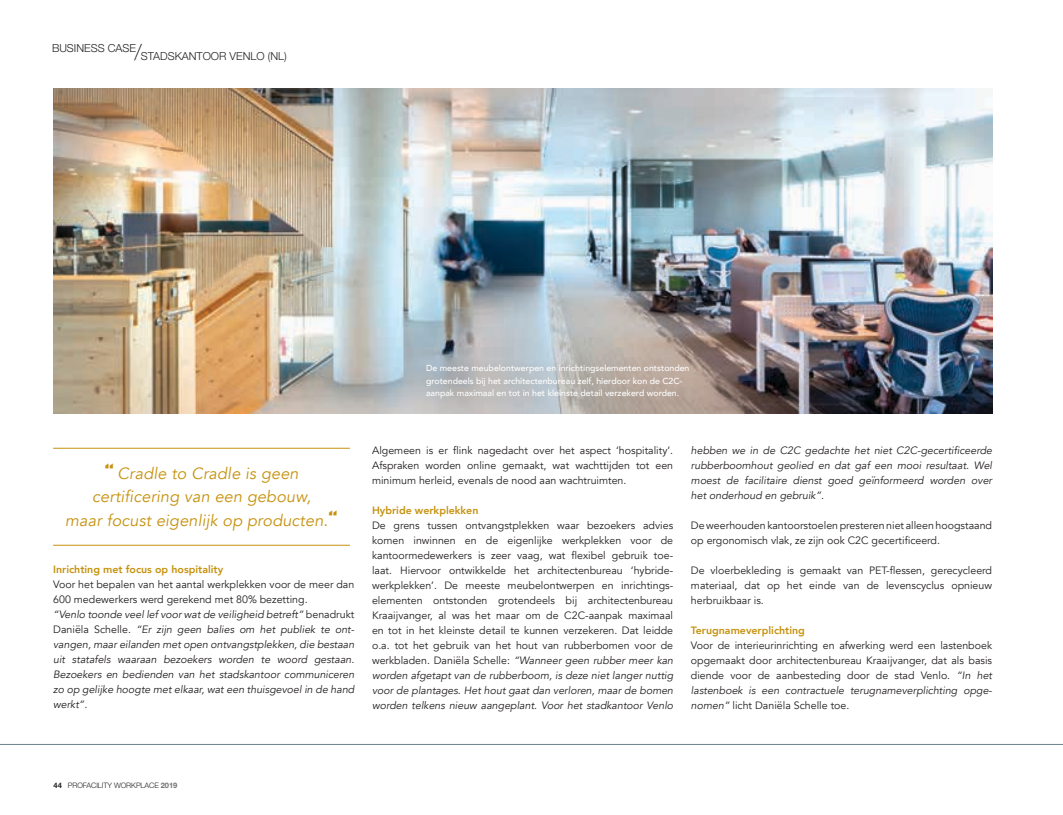
<style>
.page{position:relative;width:1063px;height:815px;background:#fff}
.page>*{position:absolute;margin:0;border:0;box-sizing:border-box;transform-origin:0 0}
.t1{font:italic 16.25px/23.8px "Avenir";letter-spacing:.01em;color:#c6920e;text-align:center}
.t2{font:300 11px "Helvetica Neue";color:#231f20}
.t3{font:10.62px/15px "Avenir";color:#231f20;text-align:justify}
.t4{font:italic 10.62px/15px "Avenir";color:#231f20}
.t5{font:800 10.62px "Avenir";color:#c6920e}
.t6{font:500 8.75px/12.5px "Avenir";color:#fff}
.t7{font:300 7.5px "Helvetica Neue";letter-spacing:-.01em;color:#231f20}
.s1{font-weight:100;font-size:22.12px}
.s2{font-family:"DINOT";font-weight:900;font-style:normal;font-size:18.75px}
.s3{font-style:normal}
.s4{font-style:italic}
.s5{font-weight:700}
.s6{font-weight:700;color:#6d6f71}
</style>
<div class="page">
<hr style="left:0;top:744px;width:1063px;height:1px;background:#6c818d">
<img style="left:53px;top:89px;width:939px;height:325px">
<hr style="left:53px;top:448px;width:297px;height:1px;background:#c6920e">
<hr style="left:53px;top:545px;width:297px;height:1px;background:#c6920e">
<p class="t2" style="left:52px;top:49px;width:236px">BUSINESS CASE<span class="s1">/</span>STADSKANTOOR VENLO (NL)</p>
<p class="t6" style="left:426px;top:361px;width:265px">De meeste meubelontwerpen en inrichtingselementen ontstonden grotendeels bij het architectenbureau zelf, hierdoor kon de C2C&shy;aanpak maximaal en tot in het kleinste detail verzekerd worden.</p>
<h1 class="t1" style="left:65px;top:461px;width:274px"><span class="s2">“</span> Cradle to Cradle is geen certificering van een gebouw,<br>maar focust eigenlijk op producten.<span class="s2">“</span></h1>
<p class="t5" style="left:53px;top:561px;width:172px">Inrichting met focus op hospitality</p>
<p class="t4" style="left:53px;top:577px;width:303px"><span class="s3">Voor het bepalen van het aantal werkplekken voor de meer dan 600 medewerkers werd gerekend met 80% bezetting.<br></span>“Venlo toonde veel lef voor wat de veiligheid betreft” <span class="s3">benadrukt Daniëla Schelle.</span> “Er zijn geen balies om het publiek te ont&shy;vangen, maar eilanden met open ontvangstplekken, die bestaan uit statafels waaraan bezoekers worden te woord gestaan.<br>Bezoekers en bedienden van het stadskantoor communiceren zo op gelijke hoogte met elkaar, wat een thuisgevoel in de hand werkt”.</p>
<p class="t3" style="left:372px;top:443px;width:303px">Algemeen is er flink nagedacht over het aspect ‘hospitality’.<br>Afspraken worden online gemaakt, wat wachttijden tot een minimum herleid, evenals de nood aan wachtruimten.</p>
<p class="t5" style="left:372px;top:502px;width:108px">Hybride werkplekken</p>
<p class="t3" style="left:372px;top:518px;width:303px">De grens tussen ontvangstplekken waar bezoekers advies komen inwinnen en de eigenlijke werkplekken voor de kantoormedewerkers is zeer vaag, wat flexibel gebruik toe&shy;laat. Hiervoor ontwikkelde het architectenbureau ‘hybride&shy;werkplekken’. De meeste meubelontwerpen en inrichtings&shy;elementen ontstonden grotendeels bij architectenbureau Kraaijvanger, al was het maar om de C2C-aanpak maximaal en tot in het kleinste detail te kunnen verzekeren. Dat leidde o.a. tot het gebruik van het hout van rubberbomen voor de werkbladen. Daniëla Schelle: <span class="s4">“Wanneer geen rubber meer kan worden afgetapt van de rubberboom, is deze niet langer nuttig voor de plantages. Het hout gaat dan verloren, maar de bomen worden telkens nieuw aangeplant. Voor het stadkantoor Venlo</span></p>
<p class="t4" style="left:691px;top:443px;width:303px;text-align:justify">hebben we in de C2C gedachte het niet C2C-gecertificeerde rubberboomhout geolied en dat gaf een mooi resultaat. Wel moest de facilitaire dienst goed geïnformeerd worden over het onderhoud en gebruik”.</p>
<p class="t3" style="left:691px;top:518px;width:303px">De weerhouden kantoorstoelen presteren niet alleen hoogstaand op ergonomisch vlak, ze zijn ook C2C gecertificeerd.</p>
<p class="t3" style="left:691px;top:563px;width:303px">De vloerbekleding is gemaakt van PET-flessen, gerecycleerd materiaal, dat op het einde van de levenscyclus opnieuw herbruikbaar is.</p>
<p class="t5" style="left:691px;top:622px;width:115px">Terugnameverplichting</p>
<p class="t3" style="left:691px;top:638px;width:303px">Voor de interieurinrichting en afwerking werd een lastenboek opgemaakt door architectenbureau Kraaijvanger, dat als basis diende voor de aanbesteding door de stad Venlo. <span class="s4">“In het lastenboek is een contractuele terugnameverplichting opge&shy;nomen”</span> licht Daniëla Schelle toe.</p>
<p class="t7" style="left:54px;top:781px;width:125px"><span class="s5">44</span> PROFACILITY WORKPLACE <span class="s6">2019</span></p>
</div>
